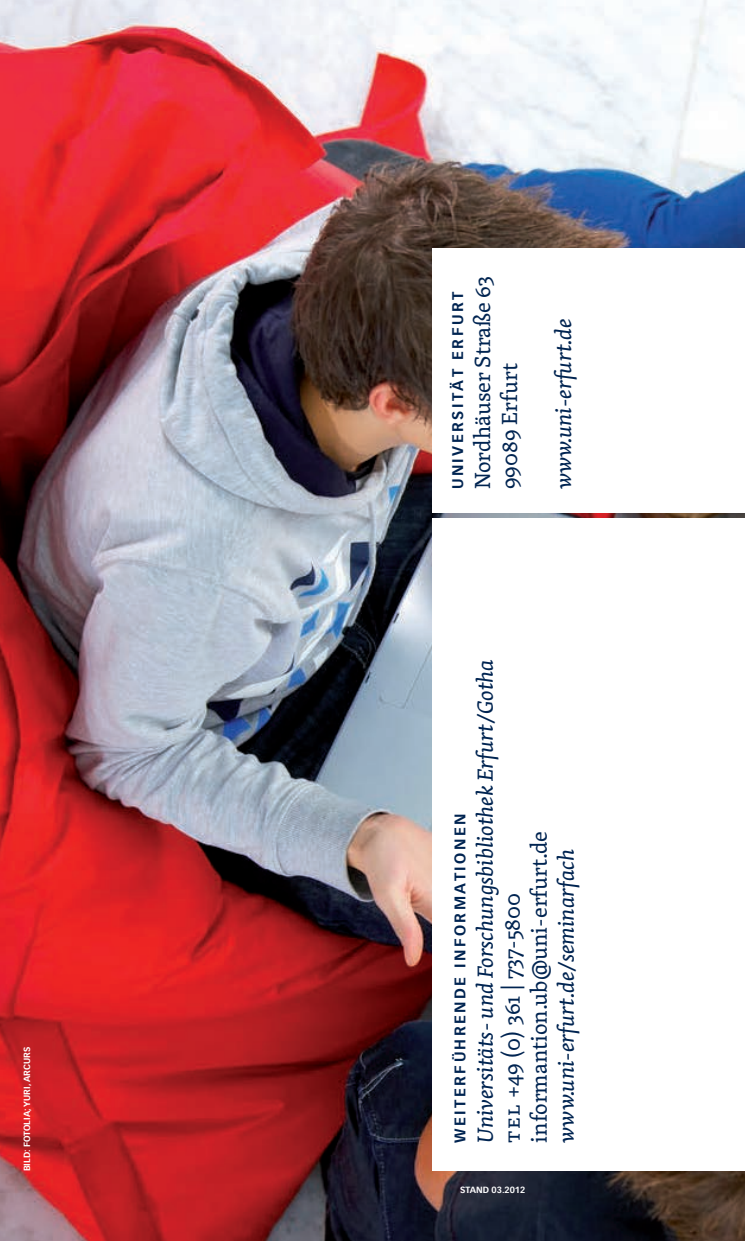
<style>
.page{position:relative;width:745px;height:1241px;background:#fff}
.page>*{position:absolute;margin:0;border:0;box-sizing:border-box;transform-origin:0 0}
.t1{font:italic 22.5px "Skolar";color:#002451}
.t2{font:22.5px/27px "Skolar";color:#002451}
.t3{font:700 15px "Vectora LH";color:#002451}
.t4{font:700 8.75px "Vectora LH";color:#fff}
</style>
<div class="page">
<img style="left:0;top:0;width:744px;height:1240px">
<div style="left:432px;top:518px;width:312px;height:652px;background:#fff"></div>
<div style="left:432px;top:248px;width:312px;height:265px;background:#fff"></div>
<p class="t4" style="left:22px;top:1170px;width:126px;rotate:-90deg">BILD: FOTOLIA; YURI, ARCURS</p>
<p class="t3" style="left:448px;top:489px;width:197px;rotate:-90deg">UNIVERSITÄT ERFURT</p>
<p class="t2" style="left:468px;top:489px;width:215px;rotate:-90deg">Nordhäuser Straße 63<br>99089 Erfurt</p>
<p class="t1" style="left:546px;top:489px;width:172px;rotate:-90deg">www.uni-erfurt.de</p>
<p class="t3" style="left:451px;top:1142px;width:328px;rotate:-90deg">WEITERFÜHRENDE INFORMATIONEN</p>
<p class="t1" style="left:468px;top:1142px;width:485px;rotate:-90deg">Universitäts- und Forschungsbibliothek Erfurt/Gotha</p>
<p class="t2" style="left:497px;top:1142px;width:313px;rotate:-90deg">tel +49 (0) 361 | 737-5800 informantion.ub@uni-erfurt.de</p>
<p class="t1" style="left:549px;top:1142px;width:295px;rotate:-90deg">www.uni-erfurt.de/seminarfach</p>
<p class="t4" style="left:459px;top:1183px;width:67px">STAND 03.2012</p>
</div>
